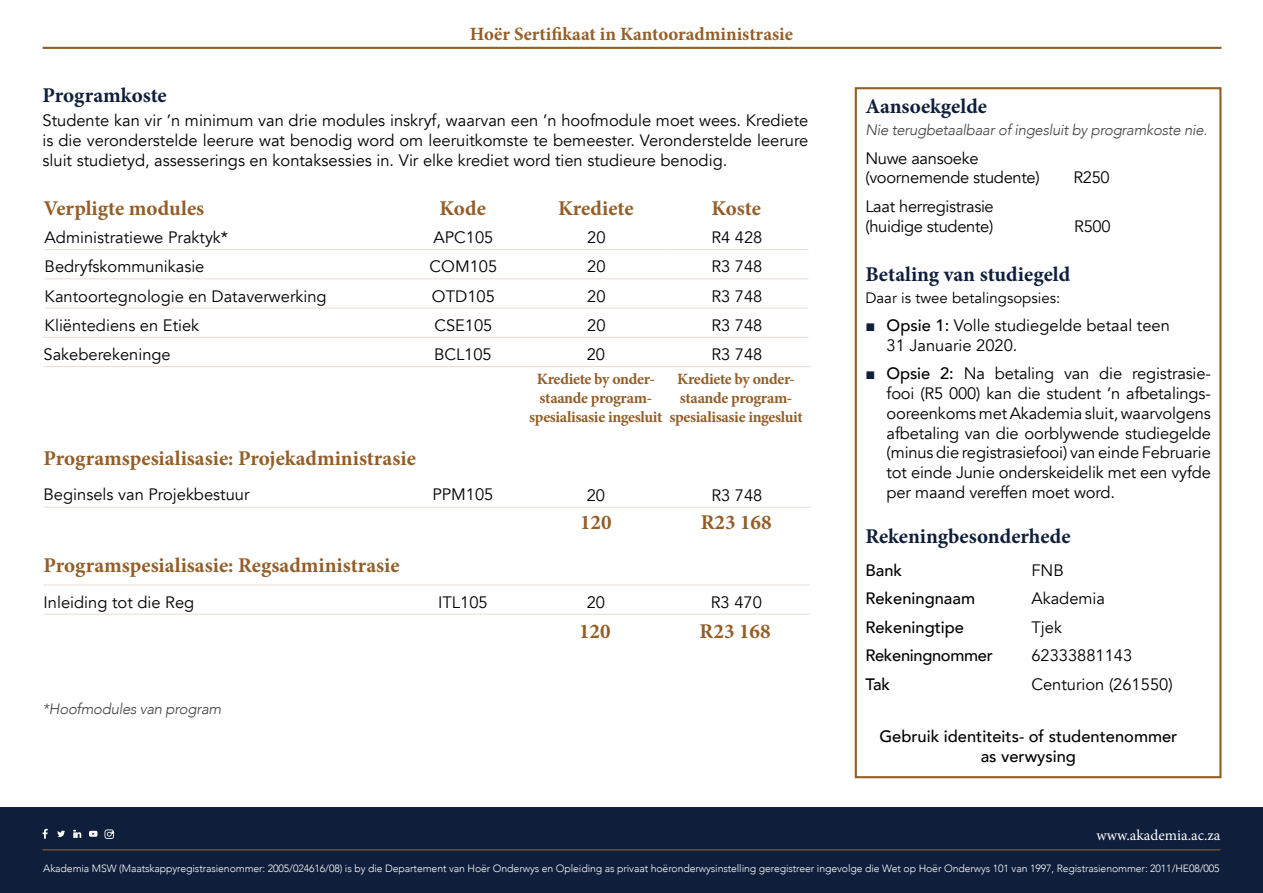
<style>
.page{position:relative;width:1263px;height:893px;background:#fff}
.page>*{position:absolute;margin:0;border:0;box-sizing:border-box;transform-origin:0 0}
.Kop_2{font:700 21px "Minion Pro";color:#935e28}
.Kop_1{font:700 21px "Minion Pro";color:#0e1e3b}
.Titel{font:700 18.75px "Minion Pro";color:#935e28}
.Body{font:16.5px/19.8px "Avenir";color:#000}
.Body-2{font:500 16.5px/19.8px "Avenir";color:#000;text-align:center}
.Body-3{font:16.5px/19.8px "Avenir";letter-spacing:-.02em;color:#000}
.Body-4{font:500 16.5px "Avenir";letter-spacing:-.02em;color:#000}
.Kop_2-2{font:700 15.75px/18.9px "Minion Pro";letter-spacing:-.02em;color:#935e28}
.Body_2{font:italic 300 15px "Avenir";letter-spacing:-.02em;color:#414042}
.Body-5{font:15px "Avenir";color:#000}
.t1{font:15px "Minion Pro";color:#fff}
.t2{font:300 10.5px "Avenir";letter-spacing:-.01em;color:#fff}
.s1{font-family:"Arial";color:#0e1e3b}
.s2{font-weight:500}
</style>
<div class="page">
<div style="left:0;top:807px;width:1263px;height:86px;background:#0e1e3b"></div>
<hr style="left:43px;top:849px;width:1177px;height:1px;background:#935e27">
<svg style="left:89px;top:831px;width:8px;height:6px"></svg>
<svg style="left:43px;top:829px;width:5px;height:10px"></svg>
<svg style="left:73px;top:830px;width:8px;height:8px"></svg>
<svg style="left:57px;top:831px;width:8px;height:6px"></svg>
<svg style="left:104px;top:829px;width:10px;height:10px"></svg>
<div style="left:855px;top:87px;width:366px;height:691px;border:2px solid #935e28"></div>
<hr style="left:43px;top:47px;width:1178px;height:2px;background:#935e28">
<hr style="left:45px;top:249px;width:358px;height:1px;background:#e9dfd4">
<hr style="left:403px;top:249px;width:126px;height:1px;background:#e9dfd4">
<hr style="left:529px;top:249px;width:140px;height:1px;background:#e9dfd4">
<hr style="left:669px;top:249px;width:139px;height:1px;background:#e9dfd4">
<hr style="left:45px;top:278px;width:358px;height:1px;background:#e9dfd4">
<hr style="left:403px;top:278px;width:126px;height:1px;background:#e9dfd4">
<hr style="left:529px;top:278px;width:140px;height:1px;background:#e9dfd4">
<hr style="left:669px;top:278px;width:139px;height:1px;background:#e9dfd4">
<hr style="left:45px;top:308px;width:358px;height:1px;background:#e9dfd4">
<hr style="left:403px;top:308px;width:126px;height:1px;background:#e9dfd4">
<hr style="left:529px;top:308px;width:140px;height:1px;background:#e9dfd4">
<hr style="left:669px;top:308px;width:139px;height:1px;background:#e9dfd4">
<hr style="left:43px;top:337px;width:360px;height:1px;background:#e9dfd4">
<hr style="left:403px;top:337px;width:126px;height:1px;background:#e9dfd4">
<hr style="left:529px;top:337px;width:140px;height:1px;background:#e9dfd4">
<hr style="left:669px;top:337px;width:139px;height:1px;background:#e9dfd4">
<hr style="left:44px;top:584px;width:359px;height:1px;background:#e9dfd4">
<hr style="left:403px;top:584px;width:126px;height:1px;background:#e9dfd4">
<hr style="left:529px;top:584px;width:140px;height:1px;background:#e9dfd4">
<hr style="left:669px;top:584px;width:140px;height:1px;background:#e9dfd4">
<hr style="left:44px;top:366px;width:359px;height:1px;background:#e9dfd4">
<hr style="left:403px;top:366px;width:126px;height:1px;background:#e9dfd4">
<hr style="left:529px;top:366px;width:140px;height:1px;background:#e9dfd4">
<hr style="left:669px;top:366px;width:141px;height:1px;background:#e9dfd4">
<hr style="left:44px;top:507px;width:359px;height:1px;background:#e9dfd4">
<hr style="left:403px;top:507px;width:126px;height:1px;background:#e9dfd4">
<hr style="left:529px;top:507px;width:140px;height:1px;background:#e9dfd4">
<hr style="left:669px;top:507px;width:141px;height:1px;background:#e9dfd4">
<hr style="left:44px;top:614px;width:359px;height:1px;background:#e9dfd4">
<hr style="left:403px;top:614px;width:126px;height:1px;background:#e9dfd4">
<hr style="left:529px;top:614px;width:140px;height:1px;background:#e9dfd4">
<hr style="left:669px;top:614px;width:140px;height:1px;background:#e9dfd4">
<p class="Titel" style="left:470px;top:20px;width:325px">Hoër Sertifikaat in Kantooradministrasie</p>
<p class="Kop_1" style="left:43px;top:81px;width:126px">Programkoste</p>
<p class="Body" style="left:43px;top:111px;width:767px;text-align:justify">Studente kan vir ’n minimum van drie modules inskryf, waarvan een ’n hoofmodule moet wees. Krediete is die veronderstelde leerure wat benodig word om leeruitkomste te bemeester. Veronderstelde leerure sluit studietyd, assesserings en kontaksessies in. Vir elke krediet word tien studieure benodig.</p>
<p class="Kop_2" style="left:44px;top:193px;width:162px">Verpligte modules</p>
<p class="Kop_2" style="left:439px;top:193px;width:48px">Kode</p>
<p class="Kop_2" style="left:558px;top:193px;width:77px">Krediete</p>
<p class="Kop_2" style="left:711px;top:193px;width:51px">Koste</p>
<p class="Body" style="left:45px;top:228px;width:185px">Administratiewe Praktyk*</p>
<p class="Body" style="left:433px;top:228px;width:61px">APC105</p>
<p class="Body" style="left:587px;top:228px;width:20px">20</p>
<p class="Body" style="left:711px;top:228px;width:53px">R4 428</p>
<p class="Body" style="left:45px;top:257px;width:161px">Bedryfskommunikasie</p>
<p class="Body" style="left:430px;top:257px;width:69px">COM105</p>
<p class="Body" style="left:587px;top:257px;width:20px">20</p>
<p class="Body" style="left:711px;top:257px;width:53px">R3 748</p>
<p class="Body" style="left:45px;top:286px;width:284px">Kantoortegnologie en Dataverwerking</p>
<p class="Body" style="left:432px;top:286px;width:64px">OTD105</p>
<p class="Body" style="left:587px;top:286px;width:20px">20</p>
<p class="Body" style="left:711px;top:286px;width:53px">R3 748</p>
<p class="Body" style="left:45px;top:315px;width:156px">Kliëntediens en Etiek</p>
<p class="Body" style="left:434px;top:315px;width:60px">CSE105</p>
<p class="Body" style="left:587px;top:316px;width:20px">20</p>
<p class="Body" style="left:711px;top:315px;width:53px">R3 748</p>
<p class="Body" style="left:44px;top:345px;width:129px">Sakeberekeninge</p>
<p class="Body" style="left:434px;top:345px;width:59px">BCL105</p>
<p class="Body" style="left:587px;top:345px;width:20px">20</p>
<p class="Body" style="left:711px;top:345px;width:53px">R3 748</p>
<p class="Kop_2-2" style="left:537px;top:370px;width:118px">Krediete by onder-</p>
<p class="Kop_2-2" style="left:540px;top:389px;width:113px">staande program-</p>
<p class="Kop_2-2" style="left:529px;top:408px;width:275px">spesialisasie ingesluit spesialisasie ingesluit</p>
<p class="Kop_2-2" style="left:677px;top:370px;width:118px">Krediete by onder&shy;staande program-</p>
<p class="Kop_2" style="left:44px;top:444px;width:374px">Programspesialisasie: Projekadministrasie</p>
<p class="Body" style="left:44px;top:485px;width:207px">Beginsels van Projekbestuur</p>
<p class="Body" style="left:432px;top:485px;width:63px">PPM105</p>
<p class="Body" style="left:587px;top:485px;width:20px">20</p>
<p class="Body" style="left:711px;top:485px;width:53px">R3 748</p>
<p class="Kop_2" style="left:580px;top:508px;width:33px">120</p>
<p class="Kop_2" style="left:701px;top:508px;width:72px">R23 168</p>
<p class="Kop_2" style="left:44px;top:551px;width:358px">Programspesialisasie: Regsadministrasie</p>
<p class="Body" style="left:44px;top:593px;width:152px">Inleiding tot die Reg</p>
<p class="Body" style="left:438px;top:593px;width:51px">ITL105</p>
<p class="Body" style="left:587px;top:593px;width:20px">20</p>
<p class="Body" style="left:711px;top:593px;width:53px">R3 470</p>
<p class="Kop_2" style="left:579px;top:616px;width:33px">120</p>
<p class="Kop_2" style="left:700px;top:616px;width:72px">R23 168</p>
<p class="Body_2" style="left:43px;top:700px;width:180px">*Hoofmodules van program</p>
<p class="Kop_1" style="left:865px;top:92px;width:123px">Aansoekgelde</p>
<p class="Body_2" style="left:865px;top:121px;width:344px">Nie terugbetaalbaar of ingesluit by programkoste nie.</p>
<p class="Body-3" style="left:865px;top:148px;width:176px">Nuwe aansoeke (voornemende studente)</p>
<p class="Body" style="left:1073px;top:168px;width:38px">R250</p>
<p class="Body-3" style="left:865px;top:196px;width:130px">Laat herregistrasie (huidige studente)</p>
<p class="Body" style="left:1074px;top:216px;width:38px">R500</p>
<p class="Kop_1" style="left:865px;top:259px;width:206px">Betaling van studiegeld</p>
<p class="Body-5" style="left:865px;top:289px;width:196px">Daar is twee betalingsopsies:</p>
<p class="Body" style="left:887px;top:316px;width:285px;text-indent:-21px"><span class="s1">■</span> <span class="s2">Opsie 1:</span> Volle studiegelde betaal teen<br>31 Januarie 2020.</p>
<p class="Body" style="left:887px;top:364px;width:326px;text-indent:-21px"><span class="s1">■</span> <span class="s2">Opsie 2:</span> Na betaling van die registrasie-- fooi (R5 000) kan die student ’n afbetalings&shy;ooreenkoms met Akademia sluit, waarvolgens afbetaling van die oorblywende studiegelde (minus die registrasiefooi) van einde Februarie tot einde Junie onderskeidelik met een vyfde per maand vereffen moet word.</p>
<p class="Kop_1" style="left:865px;top:521px;width:207px">Rekeningbesonderhede</p>
<p class="Body-2" style="left:865px;top:559px;width:38px">Bank</p>
<p class="Body" style="left:1031px;top:560px;width:34px">FNB</p>
<p class="Body-2" style="left:865px;top:587px;width:111px">Rekeningnaam</p>
<p class="Body" style="left:1031px;top:589px;width:75px">Akademia</p>
<p class="Body-2" style="left:865px;top:616px;width:100px">Rekeningtipe</p>
<p class="Body" style="left:1031px;top:617px;width:32px">Tjek</p>
<p class="Body-4" style="left:865px;top:641px;width:129px">Rekeningnommer</p>
<p class="Body" style="left:1031px;top:646px;width:102px">62333881143</p>
<p class="Body-2" style="left:865px;top:673px;width:26px">Tak</p>
<p class="Body" style="left:1031px;top:674px;width:143px">Centurion (261550)</p>
<p class="Body-2" style="left:879px;top:725px;width:299px">Gebruik identiteits- of studentenommer as verwysing</p>
<p class="t1" style="left:1096px;top:825px;width:126px">www.akademia.ac.za</p>
<p class="t2" style="left:43px;top:863px;width:1178px">Akademia MSW (Maatskappyregistrasienommer: 2005/024616/08) is by die Departement van Hoër Onderwys en Opleiding as privaat hoëronderwysinstelling geregistreer ingevolge die Wet op Hoër Onderwys 101 van 1997, Registrasienommer: 2011/HE08/005</p>
</div>
